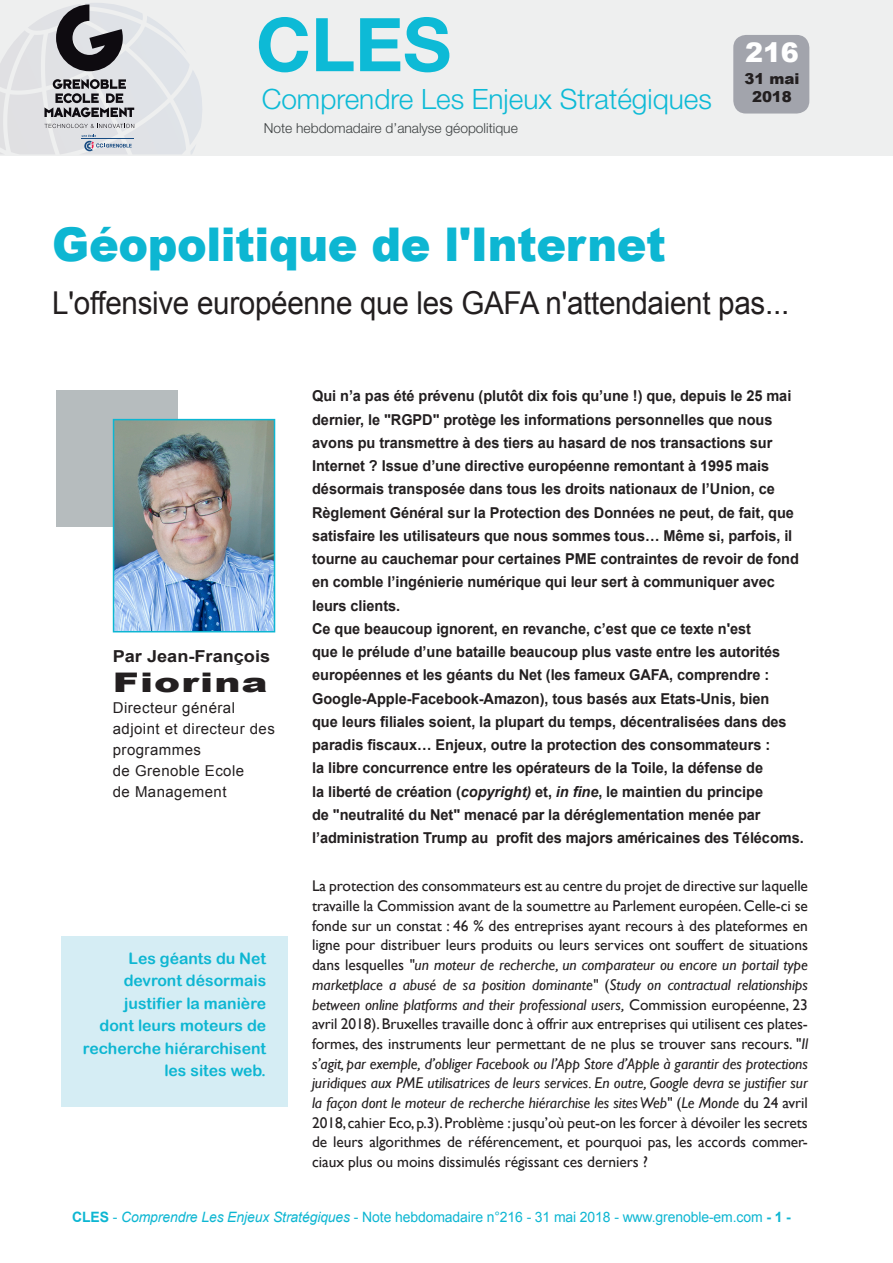
<style>
.page{position:relative;width:893px;height:1263px;background:#fff}
.page>*{position:absolute;margin:0;border:0;box-sizing:border-box;transform-origin:0 0}
.t1{font:700 74.1px "Helvetica Neue";color:#0dbad6}
.Titre_CLES{font:900 46.5px "Arial";letter-spacing:-.01em;color:#0db6d2;scale:.96 1}
.Titre_CLES-2{font:31.5px "Arial";letter-spacing:-.01em;color:#231f20;scale:.94 1}
.t2{font:300 28.05px "Helvetica Neue";color:#0dbad6}
.t3{font:900 27px "Arial";letter-spacing:.03em;color:#231f20;scale:1.45 1}
.Texte_courant_CLES{font:900 27px "Arial";color:#fff}
.t4{font:700 16.5px "Arial";color:#231f20;scale:1.1 1}
.Exergue_CLES{font:15.75px/22.5px "Arial Rounded MT Bold";color:#0db6d2;text-align:right}
.Texte_courant_CLES-2{font:15.45px/19.6px "Gill Sans";letter-spacing:-.005em;color:#231f20;text-align:justify}
.Chapo_CLES{font:700 15px/23.2px "Arial";letter-spacing:-.005em;color:#231f20}
.t5{font:15px/21px "Arial";letter-spacing:.03em;color:#231f20}
.Texte_courant_CLES-3{font:900 15px "Arial";color:#231f20}
.t6{font:14.25px "Arial";letter-spacing:-.01em;color:#0db6d2}
.t7{font:300 13.8px "Helvetica Neue";color:#3d4142}
.s1{font-style:italic}
.s2{font-weight:700}
</style>
<div class="page">
<div style="left:62px;top:936px;width:226px;height:171px;background:#d5edf4"></div>
<div style="left:0;top:0;width:893px;height:155px;background:#eeefef"></div>
<svg style="left:0;top:3px;width:202px;height:151px"></svg>
<div style="left:56px;top:390px;width:122px;height:137px;background:#b6bcbe"></div>
<img style="left:116px;top:422px;width:156px;height:207px">
<div style="left:113px;top:419px;width:162px;height:213px;border:2px solid #0db6d2"></div>
<div style="left:733px;top:35px;width:76px;height:79px;background:#a2a4ac;border-radius:13px"></div>
<p class="t1" style="left:256px;top:-1px;width:197px">CLES</p>
<p class="t2" style="left:262px;top:82px;width:452px">Comprendre Les Enjeux Stratégiques</p>
<p class="t7" style="left:264px;top:120px;width:256px">Note hebdomadaire d’analyse géopolitique</p>
<p class="Texte_courant_CLES" style="left:745px;top:33px;width:55px">216</p>
<p class="Texte_courant_CLES-3" style="left:744px;top:68px;width:57px">31 mai</p>
<p class="Texte_courant_CLES-3" style="left:752px;top:86px;width:41px">2018</p>
<p class="Titre_CLES" style="left:52px;top:211px;width:641px">Géopolitique de l'Internet</p>
<p class="Titre_CLES-2" style="left:52px;top:282px;width:785px">L'offensive européenne que les GAFA n'attendaient pas...</p>
<p class="t4" style="left:113px;top:646px;width:145px">Par Jean-François</p>
<p class="t3" style="left:113px;top:663px;width:108px">Fiorina</p>
<p class="t5" style="left:113px;top:698px;width:164px">Directeur général adjoint et directeur des programmes</p>
<p class="t5" style="left:113px;top:761px;width:133px">de Grenoble Ecole</p>
<p class="t5" style="left:113px;top:782px;width:115px">de Management</p>
<p class="Exergue_CLES" style="left:83px;top:946px;width:185px">Les géants du Net devront désormais justifier la manière<br>dont leurs moteurs de recherche hiérarchisent les sites web.</p>
<p class="Chapo_CLES" style="left:312px;top:385px;width:488px">Qui n’a pas été prévenu (plutôt dix fois qu’une !) que, depuis le 25 mai dernier, le "RGPD" protège les informations personnelles que nous avons pu transmettre à des tiers au hasard de nos transactions sur Internet ? Issue d’une directive européenne remontant à 1995 mais désormais transposée dans tous les droits nationaux de l’Union, ce Règlement Général sur la Protection des Données ne peut, de fait, que satisfaire les utilisateurs que nous sommes tous… Même si, parfois, il tourne au cauchemar pour certaines PME contraintes de revoir de fond en comble l’ingénierie numérique qui leur sert à communiquer avec leurs clients.</p>
<p class="Chapo_CLES" style="left:312px;top:617px;width:493px">Ce que beaucoup ignorent, en revanche, c’est que ce texte n'est<br>que le prélude d’une bataille beaucoup plus vaste entre les autorités européennes et les géants du Net (les fameux GAFA, comprendre :<br>Google-Apple-Facebook-Amazon), tous basés aux Etats-Unis, bien<br>que leurs filiales soient, la plupart du temps, décentralisées dans des paradis fiscaux… Enjeux, outre la protection des consommateurs :<br>la libre concurrence entre les opérateurs de la Toile, la défense de<br>la liberté de création (<span class="s1">copyright)</span> et, <span class="s1">in fine</span>, le maintien du principe<br>de "neutralité du Net" menacé par la déréglementation menée par l’administration Trump au profit des majors américaines des Télécoms.</p>
<p class="Texte_courant_CLES-2" style="left:312px;top:877px;width:497px">La protection des consommateurs est au centre du projet de directive sur laquelle travaille la Commission avant de la soumettre au Parlement européen. Celle-ci se fonde sur un constat : 46 % des entreprises ayant recours à des plateformes en ligne pour distribuer leurs produits ou leurs services ont souffert de situations dans lesquelles <span class="s1">"un moteur de recherche, un comparateur ou encore un portail type marketplace a abusé de sa position dominante"</span> (<span class="s1">Study on contractual relationships between online platforms and their professional users,</span> Commission européenne, 23 avril 2018). Bruxelles travaille donc à offrir aux entreprises qui utilisent ces plates&shy;formes, des instruments leur permettant de ne plus se trouver sans recours. "<span class="s1">Il s’agit, par exemple, d’obliger Facebook ou l’App Store d’Apple à garantir des protections juridiques aux PME utilisatrices de leurs services. En outre, Google devra se justifier sur la façon dont le moteur de recherche hiérarchise les sites Web"</span> (<span class="s1">Le Monde</span> du 24 avril 2018, cahier Eco, p.3). Problème : jusqu’où peut-on les forcer à dévoiler les secrets de leurs algorithmes de référencement, et pourquoi pas, les accords commer&shy;ciaux plus ou moins dissimulés régissant ces derniers ?</p>
<p class="t6" style="left:72px;top:1208px;width:720px"><span class="s2">CLES</span> - <span class="s1">Comprendre Les Enjeux Stratégiques</span> - Note hebdomadaire n°216 - 31 mai 2018 - www.grenoble-em.com <span class="s2">- 1 -</span></p>
</div>
